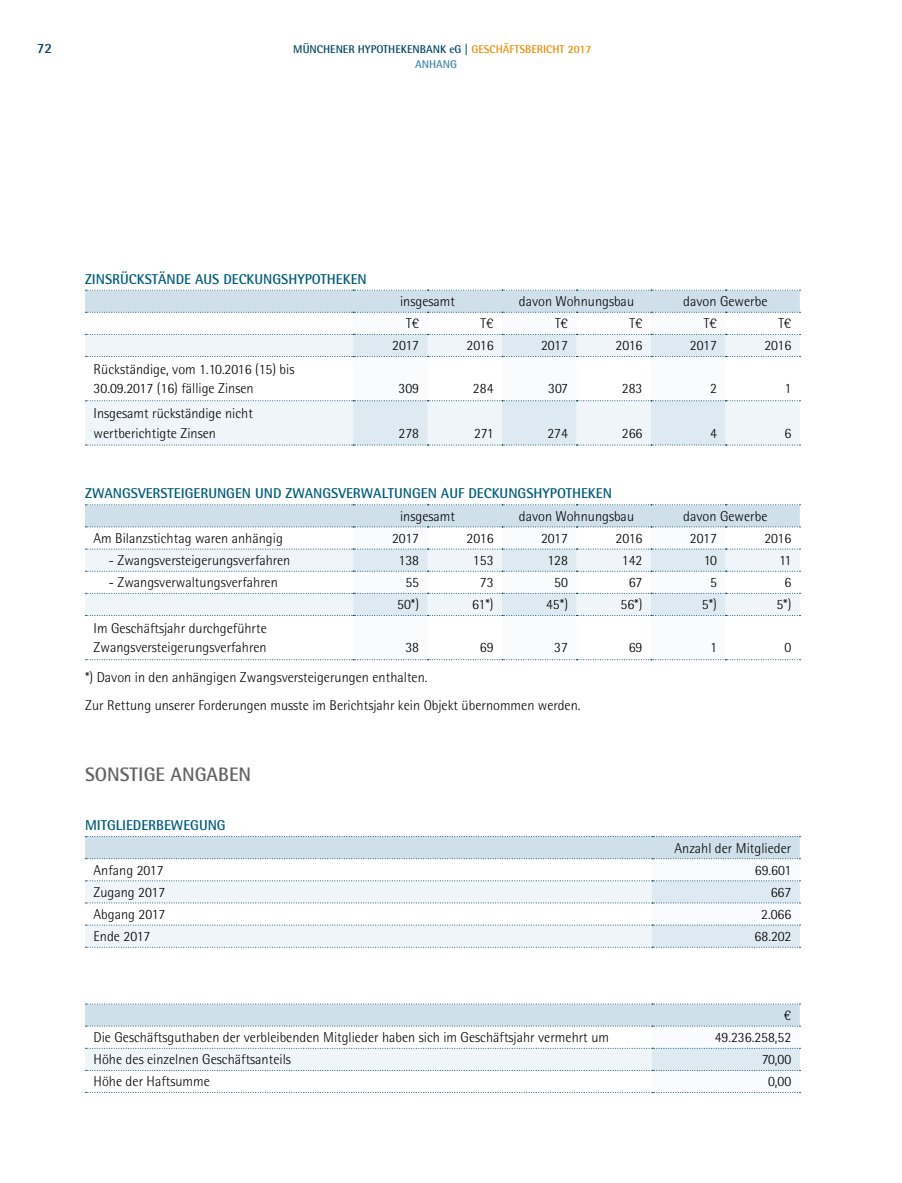
<style>
.page{position:relative;width:902px;height:1183px;background:#fff}
.page>*{position:absolute;margin:0;border:0;box-sizing:border-box;transform-origin:0 0}
.t1{font:700 19.5px "Rotis Semi Sans Pro";color:#646363}
.t2{font:300 14.25px/19.5px "Rotis Semi Sans Pro";color:#000}
.t3{font:700 14.25px "Rotis Semi Sans Pro";color:#005c7b}
.t4{font:700 14.25px "Rotis Semi Sans Pro";color:#004563}
.t5{font:700 11.25px "Rotis Semi Sans Pro";color:#004563}
.t6{font:700 11.25px "Rotis Semi Sans Pro";color:#4087a4}
.s1{color:#ea8d00}
</style>
<div class="page">
<svg style="left:85px;top:290px;width:715px;height:155px"></svg>
<svg style="left:353px;top:527px;width:371px;height:1px"></svg>
<svg style="left:85px;top:504px;width:715px;height:23px"></svg>
<svg style="left:85px;top:548px;width:715px;height:68px"></svg>
<svg style="left:85px;top:659px;width:715px;height:1px"></svg>
<svg style="left:85px;top:836px;width:715px;height:111px"></svg>
<svg style="left:85px;top:1003px;width:715px;height:68px"></svg>
<p class="t4" style="left:37px;top:39px;width:17px">72</p>
<p class="t5" style="left:293px;top:42px;width:300px">MÜNCHENER HYPOTHEKENBANK eG | <span class="s1">GESCHÄFTSBERICHT 2017</span></p>
<p class="t6" style="left:415px;top:57px;width:43px">ANHANG</p>
<p class="t3" style="left:85px;top:270px;width:283px">ZINSRÜCKSTÄNDE AUS DECKUNGSHYPOTHEKEN</p>
<p class="t2" style="left:94px;top:359px;width:202px">Rückständige, vom 1.10.2016 (15) bis<br>30.09.2017 (16) fällige Zinsen</p>
<p class="t2" style="left:94px;top:403px;width:161px">Insgesamt rückständige nicht wertberichtigte Zinsen</p>
<p class="t2" style="left:400px;top:292px;width:56px">insgesamt</p>
<p class="t2" style="left:519px;top:292px;width:117px">davon Wohnungsbau</p>
<p class="t2" style="left:683px;top:292px;width:86px">davon Gewerbe</p>
<p class="t2" style="left:406px;top:314px;width:14px">T€</p>
<p class="t2" style="left:480px;top:314px;width:14px">T€</p>
<p class="t2" style="left:555px;top:314px;width:14px">T€</p>
<p class="t2" style="left:629px;top:314px;width:14px">T€</p>
<p class="t2" style="left:704px;top:314px;width:14px">T€</p>
<p class="t2" style="left:778px;top:314px;width:14px">T€</p>
<p class="t2" style="left:392px;top:336px;width:28px">2017</p>
<p class="t2" style="left:466px;top:336px;width:28px">2016</p>
<p class="t2" style="left:541px;top:336px;width:28px">2017</p>
<p class="t2" style="left:615px;top:336px;width:28px">2016</p>
<p class="t2" style="left:690px;top:336px;width:28px">2017</p>
<p class="t2" style="left:764px;top:336px;width:28px">2016</p>
<p class="t2" style="left:398px;top:379px;width:22px">309</p>
<p class="t2" style="left:473px;top:379px;width:22px">284</p>
<p class="t2" style="left:548px;top:379px;width:21px">307</p>
<p class="t2" style="left:621px;top:379px;width:22px">283</p>
<p class="t2" style="left:710px;top:379px;width:8px">2</p>
<p class="t2" style="left:784px;top:379px;width:8px">1</p>
<p class="t2" style="left:398px;top:423px;width:22px">278</p>
<p class="t2" style="left:474px;top:423px;width:21px">271</p>
<p class="t2" style="left:547px;top:423px;width:22px">274</p>
<p class="t2" style="left:621px;top:423px;width:22px">266</p>
<p class="t2" style="left:710px;top:423px;width:8px">4</p>
<p class="t2" style="left:784px;top:423px;width:8px">6</p>
<p class="t3" style="left:85px;top:484px;width:528px">ZWANGSVERSTEIGERUNGEN UND ZWANGSVERWALTUNGEN AUF DECKUNGSHYPOTHEKEN</p>
<p class="t2" style="left:400px;top:506px;width:56px">insgesamt</p>
<p class="t2" style="left:519px;top:506px;width:117px">davon Wohnungsbau</p>
<p class="t2" style="left:683px;top:506px;width:86px">davon Gewerbe</p>
<p class="t2" style="left:94px;top:528px;width:191px">Am Bilanzstichtag waren anhängig</p>
<p class="t2" style="left:392px;top:528px;width:28px">2017</p>
<p class="t2" style="left:466px;top:528px;width:28px">2016</p>
<p class="t2" style="left:541px;top:528px;width:28px">2017</p>
<p class="t2" style="left:615px;top:528px;width:28px">2016</p>
<p class="t2" style="left:690px;top:528px;width:28px">2017</p>
<p class="t2" style="left:764px;top:528px;width:28px">2016</p>
<p class="t2" style="left:108px;top:550px;width:183px">- Zwangsversteigerungsverfahren</p>
<p class="t2" style="left:398px;top:550px;width:22px">138</p>
<p class="t2" style="left:473px;top:550px;width:22px">153</p>
<p class="t2" style="left:547px;top:550px;width:22px">128</p>
<p class="t2" style="left:621px;top:550px;width:22px">142</p>
<p class="t2" style="left:703px;top:550px;width:15px">10</p>
<p class="t2" style="left:779px;top:550px;width:14px">11</p>
<p class="t2" style="left:108px;top:572px;width:171px">- Zwangsverwaltungsverfahren</p>
<p class="t2" style="left:405px;top:572px;width:15px">55</p>
<p class="t2" style="left:480px;top:572px;width:15px">73</p>
<p class="t2" style="left:554px;top:572px;width:15px">50</p>
<p class="t2" style="left:628px;top:572px;width:15px">67</p>
<p class="t2" style="left:710px;top:572px;width:8px">5</p>
<p class="t2" style="left:784px;top:572px;width:8px">6</p>
<p class="t2" style="left:397px;top:594px;width:23px">50*)</p>
<p class="t2" style="left:472px;top:594px;width:23px">61*)</p>
<p class="t2" style="left:546px;top:594px;width:23px">45*)</p>
<p class="t2" style="left:620px;top:594px;width:23px">56*)</p>
<p class="t2" style="left:701px;top:594px;width:17px">5*)</p>
<p class="t2" style="left:776px;top:594px;width:17px">5*)</p>
<p class="t2" style="left:94px;top:618px;width:175px">Im Geschäftsjahr durchgeführte<br>Zwangsversteigerungsverfahren</p>
<p class="t2" style="left:405px;top:637px;width:15px">38</p>
<p class="t2" style="left:480px;top:637px;width:15px">69</p>
<p class="t2" style="left:554px;top:637px;width:15px">37</p>
<p class="t2" style="left:628px;top:637px;width:15px">69</p>
<p class="t2" style="left:710px;top:637px;width:8px">1</p>
<p class="t2" style="left:784px;top:637px;width:8px">0</p>
<p class="t2" style="left:85px;top:663px;width:497px;line-height:28px">*) Davon in den anhängigen Zwangsversteigerungen enthalten.<br>Zur Rettung unserer Forderungen musste im Berichtsjahr kein Objekt übernommen werden.</p>
<h1 class="t1" style="left:85px;top:762px;width:167px">SONSTIGE ANGABEN</h1>
<p class="t3" style="left:85px;top:816px;width:142px">MITGLIEDERBEWEGUNG</p>
<p class="t2" style="left:674px;top:838px;width:118px">Anzahl der Mitglieder</p>
<p class="t2" style="left:94px;top:860px;width:71px">Anfang 2017</p>
<p class="t2" style="left:754px;top:860px;width:38px">69.601</p>
<p class="t2" style="left:94px;top:882px;width:73px">Zugang 2017</p>
<p class="t2" style="left:770px;top:882px;width:22px">667</p>
<p class="t2" style="left:94px;top:904px;width:73px">Abgang 2017</p>
<p class="t2" style="left:761px;top:904px;width:32px">2.066</p>
<p class="t2" style="left:94px;top:926px;width:58px">Ende 2017</p>
<p class="t2" style="left:754px;top:926px;width:38px">68.202</p>
<p class="t2" style="left:783px;top:1005px;width:9px">€</p>
<p class="t2" style="left:94px;top:1027px;width:517px">Die Geschäftsguthaben der verbleibenden Mitglieder haben sich im Geschäftsjahr vermehrt um</p>
<p class="t2" style="left:714px;top:1027px;width:78px">49.236.258,52</p>
<p class="t2" style="left:94px;top:1049px;width:199px">Höhe des einzelnen Geschäftsanteils</p>
<p class="t2" style="left:761px;top:1049px;width:31px">70,00</p>
<p class="t2" style="left:94px;top:1071px;width:118px">Höhe der Haftsumme</p>
<p class="t2" style="left:768px;top:1071px;width:25px">0,00</p>
</div>
